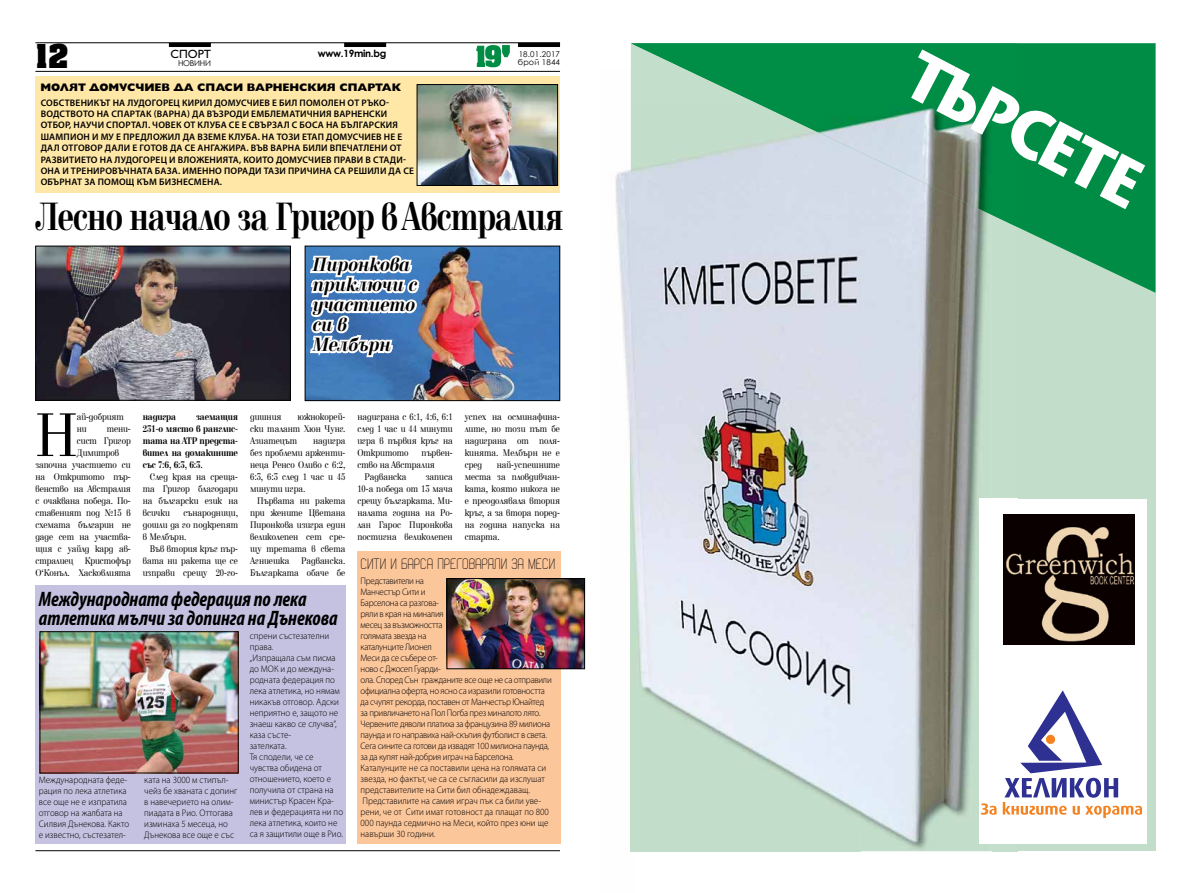
<style>
.page{position:relative;width:1191px;height:893px;background:#fff}
.page>*{position:absolute;margin:0;border:0;box-sizing:border-box;transform-origin:0 0}
.t1{font:68.6px "Stone Sans";color:#fff;scale:.9 1}
.t2{font:64px "Elfin CYR";color:#000;scale:.85 1}
.t3{font:700 41px "Elfin CYR";letter-spacing:-.025em;color:#000;scale:.75 1}
.t4{font:700 28px "Achen Cyr";color:#000}
.t5{font:italic 700 condensed 21px/19px "Myriad Pro";color:#000;scale:.95 1}
.t6{font:italic 700 20px/20px "Elfin CYR";color:#000;scale:.85 1}
.t7{font:15px "AC Line";color:#000;scale:.94 1}
.t8{font:12px "Gilt";color:#000}
.t9{font:800 11px "Gilt";color:#000}
.t10{font:10px/12px "Elfin CYR";color:#000;text-align:justify;scale:.85 1}
.t11{font:700 10px/12px "Elfin CYR";letter-spacing:-.01em;color:#000;text-align:justify;scale:.85 1}
.t12{font:700 10px "Century Gothic";letter-spacing:-.03em;color:#000}
.t13{font:300 9.5px/11px "Myriad Pro";letter-spacing:-.03em;color:#000;scale:.95 1}
.t14{font:300 9.5px/11px "Myriad Pro";color:#000;scale:.95 1}
.t15{font:600 9.5px/11.4px "Myriad Pro";letter-spacing:.02em;color:#000}
.t16{font:8px "Century Gothic";letter-spacing:.02em;color:#000}
</style>
<div class="page">
<hr style="left:35px;top:43px;width:525px;height:1px;background:#000">
<hr style="left:35px;top:71px;width:525px;height:1px;background:#000">
<svg style="left:476px;top:45px;width:34px;height:22px"></svg>
<div style="left:169px;top:43px;width:42px;height:4px;border:1px solid #000"></div>
<div style="left:344px;top:43px;width:42px;height:4px;border:1px solid #000"></div>
<div style="left:518px;top:43px;width:42px;height:4px;border:1px solid #000"></div>
<hr style="left:35px;top:850px;width:525px;height:1px;background:#000">
<img style="left:37px;top:248px;width:252px;height:151px">
<div style="left:35px;top:246px;width:256px;height:155px;border:1px solid #000"></div>
<img style="left:307px;top:248px;width:251px;height:151px">
<div style="left:305px;top:246px;width:255px;height:155px;border:1px solid #000"></div>
<svg style="left:307px;top:250px;width:115px;height:114px"></svg>
<div style="left:35px;top:586px;width:311px;height:258px;background:#c5c2e1"></div>
<div style="left:35px;top:77px;width:525px;height:116px;background:#ffe7a7"></div>
<div style="left:357px;top:551px;width:203px;height:293px;background:#fcc69b"></div>
<img style="left:419px;top:86px;width:137px;height:98px">
<div style="left:417px;top:84px;width:141px;height:102px;border:1px solid #000"></div>
<img style="left:42px;top:633px;width:194px;height:138px">
<div style="left:40px;top:631px;width:198px;height:142px;border:1px solid #000"></div>
<img style="left:448px;top:580px;width:135px;height:87px">
<div style="left:446px;top:578px;width:139px;height:91px;border:1px solid #000"></div>
<div style="left:631px;top:43px;width:524px;height:808px;background:#c3ddcb"></div>
<div style="left:979px;top:499px;width:167px;height:345px;background:#fff"></div>
<svg style="left:1017px;top:43px;width:138px;height:250px;fill:#008c44"></svg>
<img style="left:631px;top:43px;width:386px;height:184px">
<img style="left:615px;top:169px;width:33px;height:683px">
<img style="left:631px;top:106px;width:229px;height:745px">
<img style="left:860px;top:215px;width:66px;height:634px">
<img style="left:926px;top:215px;width:65px;height:623px">
<img style="left:979px;top:499px;width:12px;height:339px">
<img style="left:762px;top:106px;width:229px;height:109px">
<img style="left:1003px;top:514px;width:131px;height:130px">
<svg style="left:980px;top:690px;width:162px;height:128px"></svg>
<h3 class="t4" style="left:35px;top:37px;width:35px">12</h3>
<p class="t8" style="left:171px;top:48px;width:42px">СПОРТ</p>
<p class="t16" style="left:178px;top:58px;width:35px">НОВИНИ</p>
<p class="t12" style="left:318px;top:45px;width:70px">www.19min.bg</p>
<p class="t16" style="left:519px;top:48px;width:43px">18.01.2017</p>
<p class="t16" style="left:518px;top:56px;width:44px">брой 1844</p>
<p class="t9" style="left:41px;top:81px;width:362px">МОЛЯТ ДОМУСЧИЕВ ДА СПАСИ ВАРНЕНСКИЯ СПАРТАК</p>
<p class="t15" style="left:41px;top:96px;width:375px">СОБСТВЕНИКЪТ НА ЛУДОГОРЕЦ КИРИЛ ДОМУСЧИЕВ Е БИЛ ПОМОЛЕН ОТ РЪКО-ВОДСТВОТО НА СПАРТАК (ВАРНА) ДА ВЪЗРОДИ ЕМБЛЕМАТИЧНИЯ ВАРНЕНСКИ ОТБОР, НАУЧИ СПОРТАЛ. ЧОВЕК ОТ КЛУБА СЕ Е СВЪРЗАЛ С БОСА НА БЪЛГАРСКИЯ ШАМПИОН И МУ Е ПРЕДЛОЖИЛ ДА ВЗЕМЕ КЛУБА. НА ТОЗИ ЕТАП ДОМУСЧИЕВ НЕ Е ДАЛ ОТГОВОР ДАЛИ Е ГОТОВ ДА СЕ АНГАЖИРА. ВЪВ ВАРНА БИЛИ ВПЕЧАТЛЕНИ ОТ РАЗВИТИЕТО НА ЛУДОГОРЕЦ И ВЛОЖЕНИЯТА, КОИТО ДОМУСЧИЕВ ПРАВИ В СТАДИ-ОНА И ТРЕНИРОВЪЧНАТА БАЗА. ИМЕННО ПОРАДИ ТАЗИ ПРИЧИНА СА РЕШИЛИ ДА СЕ ОБЪРНАТ ЗА ПОМОЩ КЪМ БИЗНЕСМЕНА.</p>
<h3 class="t3" style="left:35px;top:195px;width:705px">Лесно начало за Григор в Австралия</h3>
<h3 class="t6" style="left:312px;top:255px;width:124px">Пиронкова приключи с участието си в<br>Мелбърн</h3>
<h2 class="t2" style="left:35px;top:400px;width:51px">Н</h2>
<p class="t10" style="left:77px;top:411px;width:57px">ай-добрият ни</p>
<p class="t10" style="left:107px;top:423px;width:30px">тени-</p>
<p class="t10" style="left:77px;top:435px;width:65px">сист Григор</p>
<p class="t10" style="left:77px;top:447px;width:51px">Димитров</p>
<p class="t10" style="left:35px;top:459px;width:114px">започна участието си</p>
<p class="t10" style="left:35px;top:471px;width:114px">на Откритото пър-</p>
<p class="t10" style="left:35px;top:483px;width:114px">венство на Австралия</p>
<p class="t10" style="left:35px;top:495px;width:114px">с очаквана победа. По-</p>
<p class="t10" style="left:35px;top:507px;width:114px">ставеният под №15 в</p>
<p class="t10" style="left:35px;top:519px;width:114px">схемата българин не</p>
<p class="t10" style="left:35px;top:531px;width:114px">даде сет на участва-</p>
<p class="t10" style="left:35px;top:543px;width:114px">щия с уайлд кард ав-</p>
<p class="t10" style="left:35px;top:555px;width:114px">стралиец Кристофър</p>
<p class="t10" style="left:35px;top:567px;width:114px">О‘Конъл. Хасковлията</p>
<p class="t11" style="left:143px;top:411px;width:114px;text-indent:53px">заемащия 231-о място в ранглис&shy;тата на ATP предста&shy;вител на домакините със 7:6, 6:3, 6:3.</p>
<p class="t10" style="left:143px;top:471px;width:114px;text-indent:7px">След края на среща&shy;та Григор благодари на български език на всички</p>
<p class="t11" style="left:143px;top:411px;width:41px">надигра</p>
<p class="t10" style="left:143px;top:507px;width:114px;text-indent:41px">сънародници, дошли да го подкрепят в Мелбърн.</p>
<p class="t10" style="left:143px;top:543px;width:114px;text-indent:7px">Във втория кръг пър&shy;вата ни ракета ще се изправи срещу 20-го-</p>
<p class="t10" style="left:250px;top:411px;width:114px;text-indent:47px">южнокорей&shy;ски талант Хюн Чунг.<br>Азиатецът</p>
<p class="t10" style="left:250px;top:411px;width:38px">дишния</p>
<p class="t10" style="left:250px;top:435px;width:114px;text-indent:63px">надигра без проблеми арженти&shy;неца Ренсо Оливо с 6:2, 6:3, 6:3 след 1 час и 45 минути игра.</p>
<p class="t10" style="left:250px;top:495px;width:114px;text-indent:7px">Първата ни ракета при жените Цветана Пиронкова изигра един великолепен сет сре&shy;щу третата в света Агниешка Радванска.<br>Българката обаче бе</p>
<h3 class="t5" style="left:39px;top:589px;width:316px">Международната федерация по лека атлетика мълчи за допинга на Дънекова</h3>
<p class="t14" style="left:39px;top:774px;width:97px">Международната феде&shy;рация по лека атлетика все още не е изпратила отговор на жалбата на<br>Силвия Дънекова. Както е известно, състезател-</p>
<p class="t14" style="left:144px;top:774px;width:100px">ката на 3000 м стипъл&shy;чейз бе хваната с допинг в навечерието на олим&shy;пиадата в Рио. Оттогава изминаха 5 месеца, но<br>Дънекова все още е със</p>
<p class="t14" style="left:250px;top:630px;width:100px">спрени състезателни права.<br>„Изпращала съм писма до МОК и до междуна&shy;родната федерация по лека атлетика, но нямам никакъв отговор. Адски неприятно е, защото не знаеш какво се случва“, каза състе-<br>зателката.<br>Тя сподели, че се чувства обидена от отношението, което е получила от страна на министър Красен Кра&shy;лев и федерацията ни по лека атлетика, които не са я защитили още в Рио.</p>
<p class="t10" style="left:357px;top:411px;width:114px">надиграна с 6:1, 4:6, 6:1 след 1 час и 44 минути игра в първия кръг на Откритото</p>
<p class="t10" style="left:421px;top:447px;width:38px">първен-</p>
<p class="t10" style="left:357px;top:459px;width:93px">ство на Австралия</p>
<p class="t10" style="left:364px;top:471px;width:51px">Радванска</p>
<p class="t10" style="left:357px;top:471px;width:114px;text-indent:68px">записа 10-а победа от 13 мача срещу българката. Ми&shy;налата година на Ро&shy;лан Гарос Пиронкова постигна великолепен</p>
<p class="t10" style="left:465px;top:411px;width:114px">успех на осминафина&shy;лите, но този път бе надиграна от поля&shy;кинята. Мелбърн не е сред</p>
<p class="t10" style="left:465px;top:459px;width:114px;text-indent:32px">най-успешните места за пловдивчан&shy;ката, която никога не е преодолявала втория кръг, а за втора поред&shy;на година напуска на старта.</p>
<h3 class="t7" style="left:360px;top:555px;width:208px">Сити и Барса преговаряли за Меси</h3>
<p class="t13" style="left:360px;top:576px;width:203px">Представители на<br>Манчестър Сити и<br>Барселона са разгова-<br>ряли в края на миналия<br>месец за възможността<br>голямата звезда на<br>каталунците Лионел<br>Меси да се събере от-<br>ново с Джосеп Гуарди-<br>ола. Според Сън гражданите все още не са отправили официална оферта, но ясно са изразили готовността да счупят рекорда, поставен от Манчестър Юнайтед за привличането на Пол Погба през миналото лято.<br>Червените дяволи платиха за французина 89 милиона паунда и го направиха най-скъпия футболист в света.<br>Сега сините са готови да извадят 100 милиона паунда, за да купят най-добрия играч на Барселона.<br>Каталунците не са поставили цена на голямата си звезда, но фактът, че са се съгласили да изслушат представителите на Сити бил обнадеждаващ.<br>Представилите на самия играч пък са били уве&shy;рени, че от Сити имат готовност да плащат по 800<br>000 паунда седмично на Меси, който през юни ще навърши 30 години.</p>
<h1 class="t1" style="left:928px;top:36px;width:284px;rotate:27deg">ТЪРСЕТЕ</h1>
</div>
